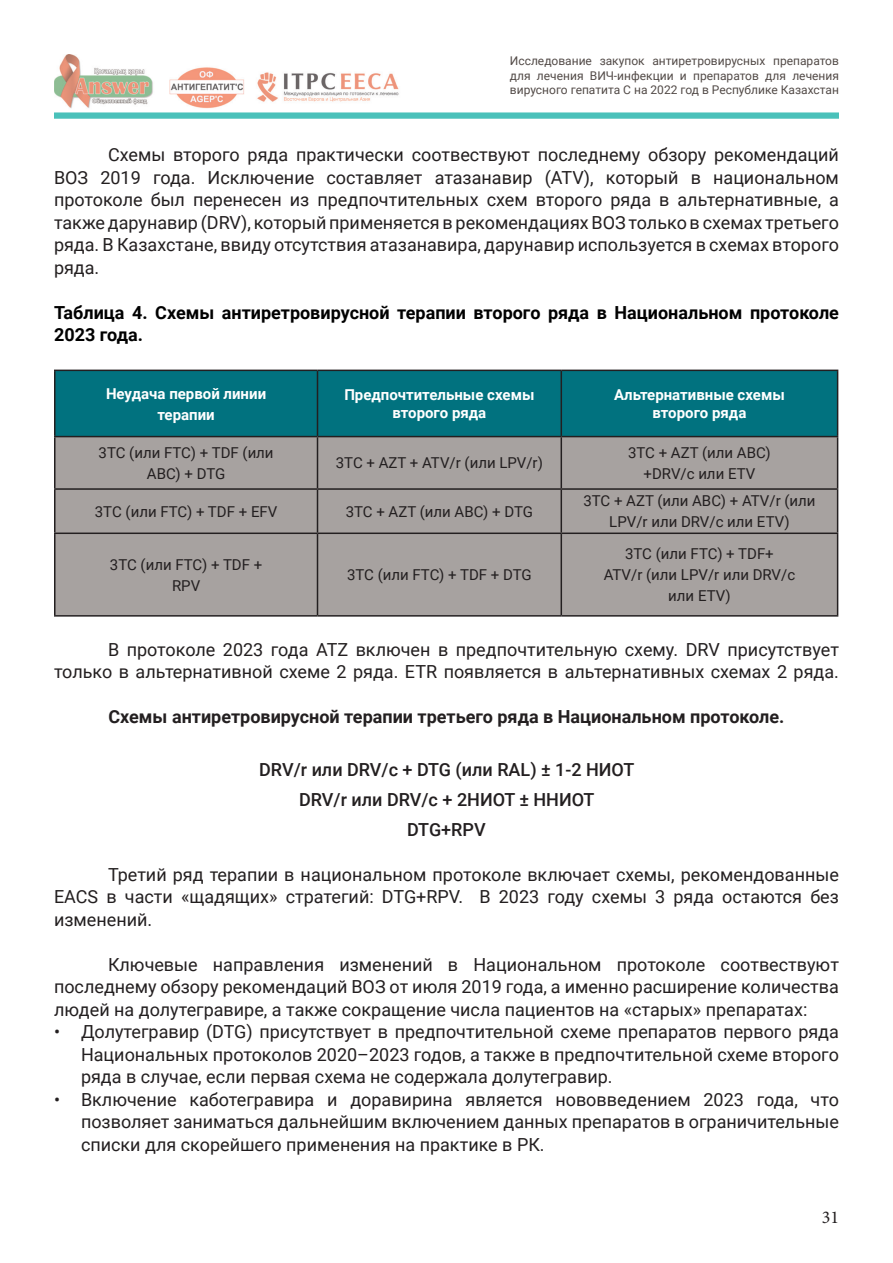
<style>
.page{position:relative;width:893px;height:1263px;background:#fff}
.page>*{position:absolute;margin:0;border:0;box-sizing:border-box;transform-origin:0 0}
.t1{font:18px/22.5px "Roboto";color:#231f20;text-align:justify}
.t2{font:700 18px/22.5px "Roboto";color:#000}
.t3{font:500 18px "Roboto";color:#231f20}
.t4{font:700 18px "Roboto";color:#231f20}
.t5{font:18px "Minion Pro";color:#231f20}
.t6{font:15px/21px "Roboto";color:#231f20;text-align:center}
.t7{font:700 15px "Roboto";color:#fff}
.t8{font:12px/14.4px "Roboto";color:#524a47;text-align:justify}
</style>
<div class="page">
<svg style="left:54px;top:112px;width:785px;height:7px;background:#5dc7c1"></svg>
<img style="left:54px;top:54px;width:345px;height:55px">
<div style="left:56px;top:371px;width:781px;height:65px;background:#01727f"></div>
<div style="left:56px;top:437px;width:781px;height:178px;background:#a7a2a0"></div>
<hr style="left:54px;top:370px;width:263px;height:1px;background:#231f20">
<hr style="left:54px;top:371px;width:2px;height:65px;background:#231f20">
<hr style="left:317px;top:370px;width:244px;height:1px;background:#231f20">
<hr style="left:317px;top:371px;width:1px;height:65px;background:#231f20">
<hr style="left:561px;top:370px;width:277px;height:1px;background:#231f20">
<hr style="left:561px;top:371px;width:1px;height:65px;background:#231f20">
<hr style="left:837px;top:371px;width:1px;height:65px;background:#231f20">
<hr style="left:54px;top:436px;width:263px;height:1px;background:#231f20">
<hr style="left:54px;top:437px;width:2px;height:51px;background:#231f20">
<hr style="left:317px;top:436px;width:244px;height:1px;background:#231f20">
<hr style="left:317px;top:437px;width:1px;height:51px;background:#231f20">
<hr style="left:561px;top:436px;width:277px;height:1px;background:#231f20">
<hr style="left:561px;top:437px;width:1px;height:51px;background:#231f20">
<hr style="left:837px;top:437px;width:1px;height:51px;background:#231f20">
<hr style="left:54px;top:488px;width:263px;height:2px;background:#231f20">
<hr style="left:54px;top:490px;width:2px;height:42px;background:#231f20">
<hr style="left:317px;top:488px;width:244px;height:2px;background:#231f20">
<hr style="left:317px;top:490px;width:1px;height:42px;background:#231f20">
<hr style="left:561px;top:488px;width:277px;height:2px;background:#231f20">
<hr style="left:561px;top:490px;width:1px;height:42px;background:#231f20">
<hr style="left:837px;top:490px;width:1px;height:42px;background:#231f20">
<hr style="left:54px;top:532px;width:263px;height:2px;background:#231f20">
<hr style="left:54px;top:534px;width:2px;height:81px;background:#231f20">
<hr style="left:317px;top:532px;width:244px;height:2px;background:#231f20">
<hr style="left:317px;top:534px;width:1px;height:81px;background:#231f20">
<hr style="left:561px;top:532px;width:277px;height:2px;background:#231f20">
<hr style="left:561px;top:534px;width:1px;height:81px;background:#231f20">
<hr style="left:837px;top:534px;width:1px;height:81px;background:#231f20">
<hr style="left:54px;top:615px;width:263px;height:2px;background:#231f20">
<hr style="left:317px;top:615px;width:244px;height:2px;background:#231f20">
<hr style="left:561px;top:615px;width:277px;height:2px;background:#231f20">
<p class="t8" style="left:510px;top:53px;width:331px">Исследование закупок антиретровирусных препаратов для лечения ВИЧ-инфекции и препаратов для лечения вирусного гепатита С на 2022 год в Республике Казахстан</p>
<p class="t1" style="left:54px;top:143px;width:786px;text-indent:54px">Схемы второго ряда практически соотвествуют последнему обзору рекомендаций ВОЗ 2019 года. Исключение составляет атазанавир (ATV), который в национальном протоколе был перенесен из предпочтительных схем второго ряда в альтернативные, а также дарунавир (DRV), который применяется в рекомендацияхВОЗ только в схемах третьего ряда. В Казахстане, ввиду отсутствия атазанавира, дарунавир используется в схемах второго ряда.</p>
<p class="t2" style="left:54px;top:300px;width:786px">Таблица 4. Схемы антиретровирусной терапии второго ряда в Национальном протоколе<br>2023 года.</p>
<p class="t7" style="left:106px;top:383px;width:162px">Неудача первой линии</p>
<p class="t7" style="left:157px;top:404px;width:59px">терапии</p>
<p class="t6" style="left:99px;top:441px;width:177px">3TC (или FTC) + TDF (или</p>
<p class="t6" style="left:147px;top:462px;width:80px">ABC) + DTG</p>
<p class="t7" style="left:344px;top:384px;width:192px">Предпочтительные схемы</p>
<p class="t7" style="left:392px;top:402px;width:95px">второго ряда</p>
<p class="t6" style="left:336px;top:452px;width:209px">3TC + AZT + ATV/r (или LPV/r)</p>
<p class="t7" style="left:614px;top:384px;width:172px">Альтернативные схемы</p>
<p class="t7" style="left:652px;top:402px;width:95px">второго ряда</p>
<p class="t6" style="left:628px;top:441px;width:144px">3TC + AZT (или ABC)</p>
<p class="t6" style="left:644px;top:462px;width:113px">+DRV/c или ETV</p>
<p class="t6" style="left:95px;top:500px;width:184px">3TC (или FTC) + TDF + EFV</p>
<p class="t6" style="left:346px;top:500px;width:189px">3TC + AZT (или ABC) + DTG</p>
<p class="t6" style="left:583px;top:490px;width:234px">3TC + AZT (или ABC) + ATV/r (или<br>LPV/r или DRV/c или ETV)</p>
<p class="t6" style="left:110px;top:553px;width:154px">3TC (или FTC) + TDF +</p>
<p class="t6" style="left:172px;top:574px;width:30px">RPV</p>
<p class="t6" style="left:625px;top:543px;width:150px">3TC (или FTC) + TDF+</p>
<p class="t6" style="left:604px;top:564px;width:193px">ATV/r (или LPV/r или DRV/c</p>
<p class="t6" style="left:668px;top:585px;width:64px">или ETV)</p>
<p class="t1" style="left:54px;top:637px;width:786px;text-align:right">В протоколе 2023 года ATZ включен в предпочтительную схему. DRV присутствует только в альтернативной схеме 2 ряда. ETR появляется в альтернативных схемах 2 ряда.</p>
<p class="t4" style="left:108px;top:704px;width:677px">Схемы антиретровирусной терапии третьего ряда в Национальном протоколе.</p>
<p class="t3" style="left:259px;top:757px;width:377px">DRV/r или DRV/с + DTG (или RAL) ± 1-2 НИОТ</p>
<p class="t3" style="left:299px;top:787px;width:297px">DRV/r или DRV/с + 2НИОТ ± ННИОТ</p>
<p class="t3" style="left:407px;top:817px;width:80px">DTG+RPV</p>
<p class="t1" style="left:54px;top:862px;width:786px;text-indent:54px">Третий ряд терапии в национальном протоколе включает схемы, рекомендованные EACS в части «щадящих» стратегий: DTG+RPV. В 2023 году схемы 3 ряда остаются без изменений.</p>
<p class="t1" style="left:54px;top:952px;width:786px;text-indent:54px">Ключевые направления изменений в Национальном протоколе соотвествуют последнему обзору рекомендаций ВОЗ от июля 2019 года, а именно расширение количества людей на долутегравире, а также сокращение числа пациентов на «старых» препаратах:</p>
<p class="t1" style="left:81px;top:1020px;width:759px;text-indent:-27px">• Долутегравир (DTG) присутствует в предпочтительной схеме препаратов первого ряда Национальных протоколов 2020–2023 годов, а также в предпочтительной схеме второго ряда в случае, если первая схема не содержала долутегравир.</p>
<p class="t1" style="left:81px;top:1087px;width:759px;text-indent:-27px">• Включение каботегравира и доравирина является нововведением 2023 года, что позволяет заниматься дальнейшим включением данных препаратов в ограничительные списки для скорейшего применения на практике в РК.</p>
<p class="t6" style="left:347px;top:564px;width:186px">3TC (или FTC) + TDF + DTG</p>
<p class="t5" style="left:822px;top:1205px;width:19px">31</p>
</div>
